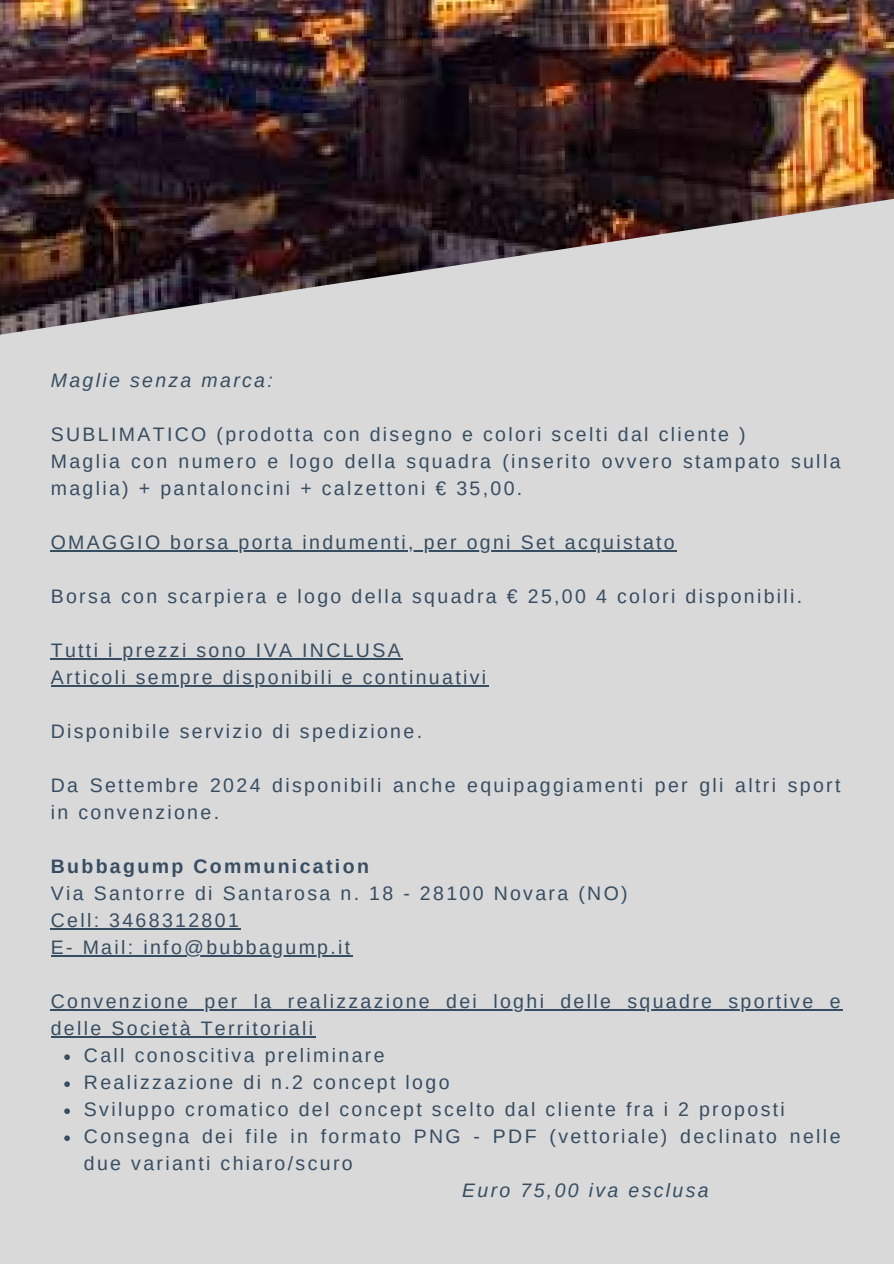
<style>
.page{position:relative;width:894px;height:1264px;background:#fff}
.page>*{position:absolute;margin:0;border:0;box-sizing:border-box;transform-origin:0 0}
.t1{font:19.5px/27px "Arimo";letter-spacing:.12em;color:#364d62}
.t2{font:italic 19.5px "Arimo";letter-spacing:.12em;color:#364d62}
.t3{font:700 19.5px "Arimo";letter-spacing:.12em;color:#364d62}
</style>
<div class="page">
<div style="left:0;top:0;width:893px;height:1263px;background:#d9d9d9"></div>
<img style="left:0;top:0;width:893px;height:335px">
<hr style="left:51px;top:550px;width:626px;height:1px;background:#364d62">
<hr style="left:51px;top:658px;width:352px;height:1px;background:#364d62">
<hr style="left:51px;top:685px;width:437px;height:1px;background:#364d62">
<hr style="left:51px;top:928px;width:190px;height:1px;background:#364d62">
<hr style="left:51px;top:955px;width:301px;height:1px;background:#364d62">
<hr style="left:51px;top:1009px;width:791px;height:1px;background:#364d62">
<hr style="left:51px;top:1036px;width:264px;height:1px;background:#364d62">
<svg style="left:64px;top:1054px;width:6px;height:5px"></svg>
<svg style="left:64px;top:1081px;width:6px;height:5px"></svg>
<svg style="left:64px;top:1108px;width:6px;height:5px"></svg>
<svg style="left:64px;top:1135px;width:6px;height:5px"></svg>
<p class="t2" style="left:51px;top:369px;width:223px">Maglie senza marca:</p>
<p class="t1" style="left:51px;top:420px;width:791px">SUBLIMATICO (prodotta con disegno e colori scelti dal cliente )<br>Maglia con numero e logo della squadra (inserito ovvero stampato sulla maglia) + pantaloncini + calzettoni € 35,00.</p>
<p class="t1" style="left:51px;top:528px;width:625px">OMAGGIO borsa porta indumenti, per ogni Set acquistato</p>
<p class="t1" style="left:51px;top:582px;width:752px">Borsa con scarpiera e logo della squadra € 25,00 4 colori disponibili.</p>
<p class="t1" style="left:51px;top:636px;width:437px">Tutti i prezzi sono IVA INCLUSA<br>Articoli sempre disponibili e continuativi</p>
<p class="t1" style="left:51px;top:717px;width:373px">Disponibile servizio di spedizione.</p>
<p class="t1" style="left:51px;top:771px;width:791px">Da Settembre 2024 disponibili anche equipaggiamenti per gli altri sport in convenzione.</p>
<p class="t3" style="left:51px;top:855px;width:319px">Bubbagump Communication</p>
<p class="t1" style="left:51px;top:879px;width:578px">Via Santorre di Santarosa n. 18 - 28100 Novara (NO)<br>Cell: 3468312801<br>E- Mail: info@bubbagump.it</p>
<p class="t1" style="left:51px;top:987px;width:791px">Convenzione per la realizzazione dei loghi delle squadre sportive e</p>
<p class="t1" style="left:51px;top:1014px;width:264px">delle Società Territoriali</p>
<p class="t1" style="left:84px;top:1041px;width:302px">Call conoscitiva preliminare</p>
<p class="t1" style="left:84px;top:1068px;width:367px">Realizzazione di n.2 concept logo</p>
<p class="t1" style="left:84px;top:1095px;width:702px">Sviluppo cromatico del concept scelto dal cliente fra i 2 proposti</p>
<p class="t1" style="left:84px;top:1122px;width:757px">Consegna dei file in formato PNG - PDF (vettoriale) declinato nelle</p>
<p class="t1" style="left:84px;top:1149px;width:270px">due varianti chiaro/scuro</p>
<p class="t2" style="left:462px;top:1179px;width:248px">Euro 75,00 iva esclusa</p>
</div>
